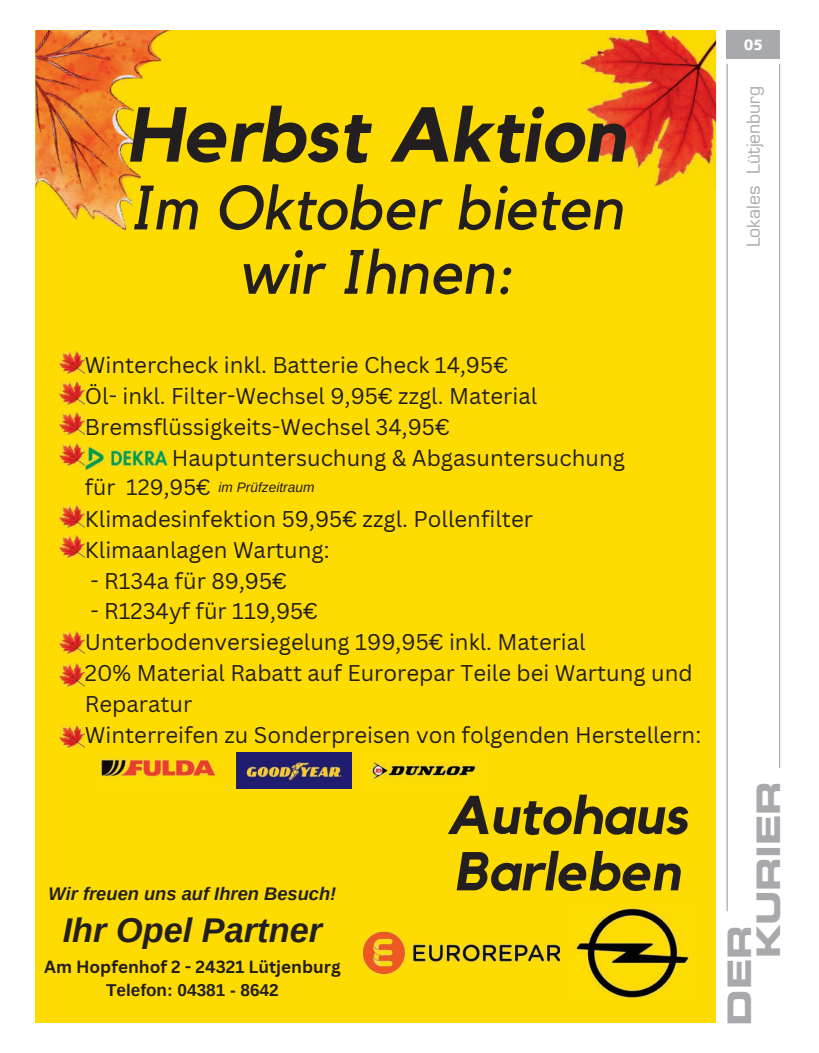
<style>
.page{position:relative;width:819px;height:1053px;background:#fff}
.page>*{position:absolute;margin:0;border:0;box-sizing:border-box;transform-origin:0 0}
.t1{font:italic 700 76.62px "Kollektif";color:#231f20}
.t2{font:italic 61.75px/64.2px "Kollektif";color:#231f20;text-align:center}
.t3{font:italic 700 54px/56.2px "Kollektif";color:#231f20}
.t4{font:italic 700 34.25px "Arimo";color:#231f20}
.t5{font:32.5px/28.9px "Eurostile LT Std Bold Ex 2";letter-spacing:-.01em;color:#a8a9ad}
.t6{font:22.12px/30.9px "Canva Sans";color:#231f20}
.t7{font:21.75px "Canva Sans";color:#231f20}
.t8{font:italic 700 18.25px "Arimo";color:#231f20}
.t9{font:17.5px "Eurostile LT Std";color:#a8a9ad}
.t10{font:700 17.12px/23.1px "Canva Sans";color:#231f20;text-align:center}
.t11{font:900 15px "Syntax LT Std";color:#fff}
.t12{font:italic 13.75px "Arimo";color:#231f20}
.s1{font-family:"Arimo"}
</style>
<div class="page">
<hr style="left:726px;top:64px;width:1px;height:847px;background:#939598">
<hr style="left:779px;top:64px;width:1px;height:703px;background:#939598">
<div style="left:726px;top:30px;width:54px;height:29px;background:#a8a9ad"></div>
<div style="left:35px;top:30px;width:681px;height:992px;background:#ffdc01"></div>
<img style="left:580px;top:30px;width:136px;height:156px">
<img style="left:35px;top:30px;width:136px;height:201px">
<img style="left:60px;top:351px;width:25px;height:23px">
<img style="left:60px;top:382px;width:25px;height:22px">
<img style="left:60px;top:412px;width:25px;height:22px">
<img style="left:60px;top:443px;width:25px;height:23px">
<img style="left:60px;top:505px;width:25px;height:22px">
<img style="left:60px;top:535px;width:25px;height:23px">
<img style="left:60px;top:631px;width:25px;height:22px">
<img style="left:573px;top:905px;width:116px;height:94px">
<img style="left:363px;top:932px;width:196px;height:41px">
<img style="left:237px;top:752px;width:115px;height:36px">
<img style="left:371px;top:762px;width:108px;height:21px">
<img style="left:98px;top:757px;width:119px;height:26px">
<img style="left:85px;top:446px;width:83px;height:24px">
<img style="left:85px;top:466px;width:81px;height:1px">
<img style="left:60px;top:725px;width:25px;height:22px">
<img style="left:60px;top:664px;width:25px;height:22px">
<p class="t1" style="left:126px;top:90px;width:500px">Herbst Aktion</p>
<p class="t2" style="left:128px;top:176px;width:496px">Im Oktober bieten wir Ihnen:</p>
<p class="t6" style="left:85px;top:350px;width:425px">Wintercheck inkl. Batterie Check 14,95€</p>
<p class="t6" style="left:85px;top:380px;width:454px">Öl- inkl. Filter-Wechsel 9,95€ zzgl. Material</p>
<p class="t6" style="left:85px;top:411px;width:366px">Bremsflüssigkeits-Wechsel 34,95€</p>
<p class="t6" style="left:172px;top:442px;width:455px">Hauptuntersuchung &amp; Abgasuntersuchung</p>
<p class="t7" style="left:85px;top:474px;width:127px">für 129,95€</p>
<p class="t6" style="left:85px;top:503px;width:449px">Klimadesinfektion 59,95€ zzgl. Pollenfilter<br>Klimaanlagen Wartung:</p>
<p class="t6" style="left:90px;top:565px;width:198px">- R134a für 89,95€</p>
<p class="t6" style="left:85px;top:596px;width:617px">- R1234yf für 119,95€<br>Unterbodenversiegelung 199,95€ inkl. Material<br>20% Material Rabatt auf Eurorepar Teile bei Wartung und Reparatur<br>Winterreifen zu Sonderpreisen von folgenden Herstellern:</p>
<p class="t12" style="left:218px;top:477px;width:98px">im Prüfzeitraum</p>
<p class="t8" style="left:49px;top:880px;width:289px">Wir freuen uns auf Ihren Besuch!</p>
<p class="t4" style="left:63px;top:906px;width:261px">Ihr Opel Partner</p>
<p class="t10" style="left:44px;top:955px;width:298px">Am Hopfenhof 2 - 24321 Lütjenburg<br><span class="s1">Telefon: 04381 - 8642</span></p>
<p class="t3" style="left:446px;top:786px;width:243px">Autohaus<br>Barleben</p>
<p class="t11" style="left:743px;top:36px;width:21px">05</p>
<p class="t9" style="left:743px;top:247px;width:163px;rotate:-90deg">Lokales Lütjenburg</p>
<p class="t5" style="left:724px;top:958px;width:179px;text-indent:-67px;rotate:-90deg">DER<br>KURIER</p>
</div>
